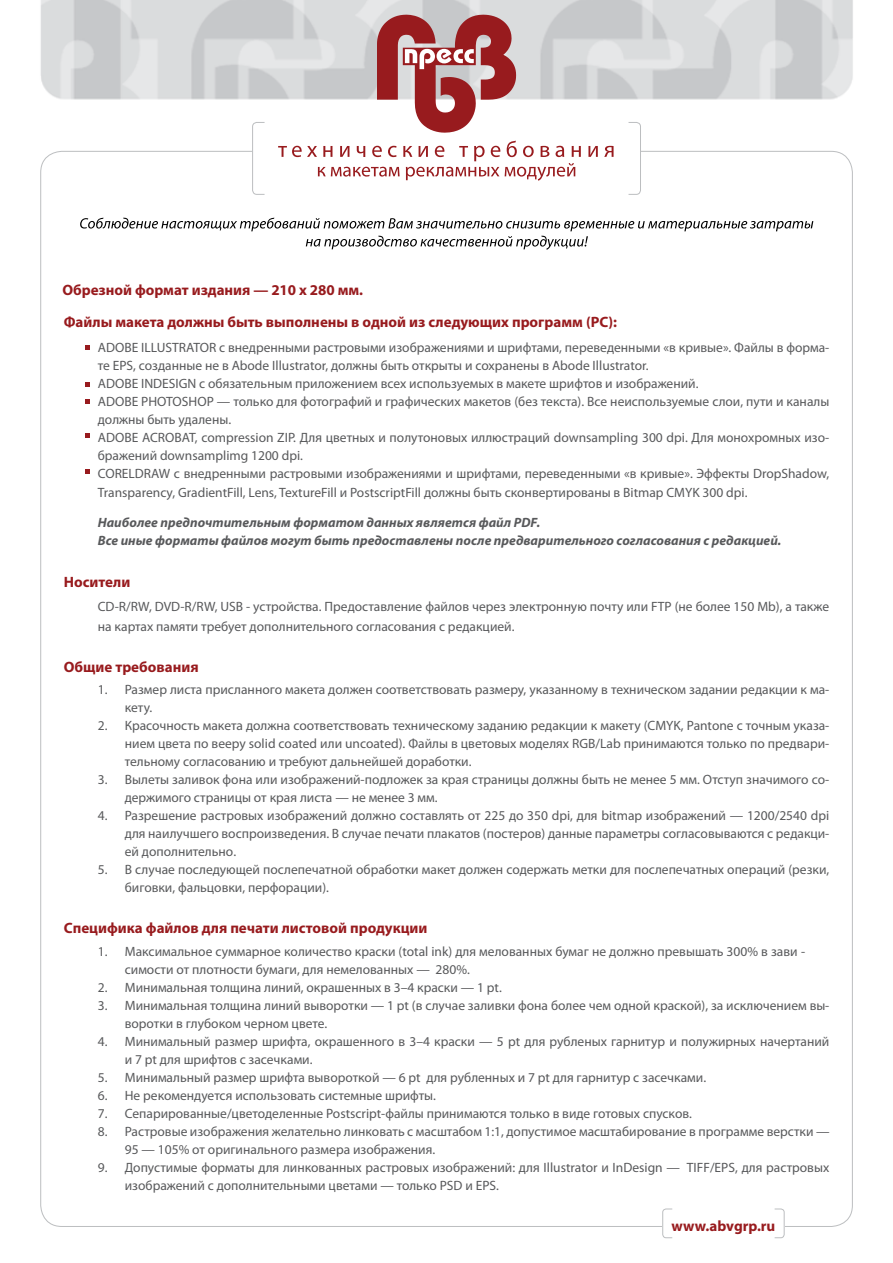
<style>
.page{position:relative;width:893px;height:1263px;background:#fff}
.page>*{position:absolute;margin:0;border:0;box-sizing:border-box;transform-origin:0 0}
.t1{font:700 15px "Myriad Pro";color:#981b1e}
.t2{font:13.5px/18px "Myriad Pro";color:#58595b}
.t3{font:italic 700 13.5px/18px "Myriad Pro";color:#58595b}
</style>
<div class="page">
<img style="left:40px;top:0;width:813px;height:1239px">
<svg style="left:377px;top:15px;width:139px;height:118px"></svg>
<svg style="left:278px;top:146px;width:39px;height:11px"></svg>
<svg style="left:323px;top:146px;width:9px;height:11px"></svg>
<svg style="left:340px;top:146px;width:9px;height:11px"></svg>
<svg style="left:357px;top:146px;width:8px;height:11px"></svg>
<svg style="left:372px;top:146px;width:10px;height:11px"></svg>
<svg style="left:388px;top:146px;width:9px;height:11px"></svg>
<svg style="left:403px;top:146px;width:9px;height:11px"></svg>
<svg style="left:419px;top:146px;width:9px;height:11px"></svg>
<svg style="left:435px;top:146px;width:9px;height:11px"></svg>
<svg style="left:459px;top:146px;width:9px;height:11px"></svg>
<svg style="left:474px;top:146px;width:11px;height:15px"></svg>
<svg style="left:491px;top:146px;width:9px;height:11px"></svg>
<svg style="left:507px;top:141px;width:10px;height:16px"></svg>
<svg style="left:523px;top:146px;width:11px;height:11px"></svg>
<svg style="left:541px;top:146px;width:8px;height:11px"></svg>
<svg style="left:556px;top:146px;width:8px;height:11px"></svg>
<svg style="left:572px;top:146px;width:9px;height:11px"></svg>
<svg style="left:588px;top:146px;width:10px;height:11px"></svg>
<svg style="left:604px;top:146px;width:10px;height:11px"></svg>
<svg style="left:318px;top:167px;width:82px;height:10px"></svg>
<svg style="left:406px;top:167px;width:93px;height:13px"></svg>
<svg style="left:505px;top:163px;width:70px;height:18px"></svg>
<svg style="left:80px;top:218px;width:733px;height:32px"></svg>
<svg style="left:252px;top:122px;width:13px;height:73px"></svg>
<svg style="left:628px;top:122px;width:13px;height:73px"></svg>
<svg style="left:86px;top:345px;width:4px;height:5px"></svg>
<svg style="left:86px;top:382px;width:4px;height:5px"></svg>
<svg style="left:86px;top:399px;width:4px;height:5px"></svg>
<svg style="left:86px;top:433px;width:4px;height:4px"></svg>
<svg style="left:86px;top:469px;width:4px;height:4px"></svg>
<div style="left:662px;top:1224px;width:122px;height:8px;background:#fff"></div>
<svg style="left:662px;top:1208px;width:11px;height:30px"></svg>
<svg style="left:774px;top:1208px;width:11px;height:30px"></svg>
<p class="t1" style="left:62px;top:280px;width:302px">Обрезной формат издания — 210 х 280 мм.</p>
<p class="t1" style="left:64px;top:312px;width:555px">Файлы макета должны быть выполнены в одной из следующих программ (PC):</p>
<p class="t2" style="left:98px;top:338px;width:733px">ADOBE ILLUSTRATOR с внедренными растровыми изображениями и шрифтами, переведенными «в кривые». Файлы в форма&shy;те EPS, созданные не в Abode Illustrator, должны быть открыты и сохранены в Abode Illustrator.</p>
<p class="t2" style="left:98px;top:374px;width:733px">ADOBE INDESIGN с обязательным приложением всех используемых в макете шрифтов и изображений.<br>ADOBE PHOTOSHOP — только для фотографий и графических макетов (без текста). Все неиспользуемые слои, пути и каналы должны быть удалены.<br>ADOBE ACROBAT, compression ZIP. Для цветных и полутоновых иллюстраций downsampling 300 dpi. Для монохромных изо&shy;бражений downsamplimg 1200 dpi.<br>CORELDRAW с внедренными растровыми изображениями и шрифтами, переведенными «в кривые». Эффекты DropShadow,</p>
<p class="t2" style="left:98px;top:483px;width:651px">Transparency, GradientFill, Lens, TextureFill и PostscriptFill должны быть сконвертированы в Bitmap CMYK 300 dpi.</p>
<p class="t3" style="left:98px;top:513px;width:685px">Наиболее предпочтительным форматом данных является файл PDF.<br>Все иные форматы файлов могут быть предоставлены после предварительного согласования с редакцией.</p>
<p class="t1" style="left:64px;top:572px;width:68px">Носители</p>
<p class="t2" style="left:98px;top:597px;width:733px;line-height:19.5px">CD-R/RW, DVD-R/RW, USB - устройства. Предоставление файлов через электронную почту или FTP (не более 150 Mb), а также на картах памяти требует дополнительного согласования с редакцией.</p>
<p class="t1" style="left:64px;top:657px;width:136px">Общие требования</p>
<p class="t2" style="left:125px;top:680px;width:706px;text-indent:-27px">1. Размер листа присланного макета должен соответствовать размеру, указанному в техническом задании редакции к ма&shy;кету.</p>
<p class="t2" style="left:125px;top:716px;width:706px;text-align:justify;text-indent:-27px">2. Красочность макета должна соответствовать техническому заданию редакции к макету (CMYK, Pantone с точным указа&shy;нием цвета по вееру solid coated или uncoated). Файлы в цветовых моделях RGB/Lab принимаются только по предвари&shy;тельному согласованию и требуют дальнейшей доработки.</p>
<p class="t2" style="left:125px;top:770px;width:706px;text-indent:-27px">3. Вылеты заливок фона или изображений-подложек за края страницы должны быть не менее 5 мм. Отступ значимого со&shy;держимого страницы от края листа — не менее 3 мм.</p>
<p class="t2" style="left:125px;top:806px;width:706px;text-align:justify;text-indent:-27px">4. Разрешение растровых изображений должно составлять от 225 до 350 dpi, для bitmap изображений — 1200/2540 dpi для наилучшего воспроизведения. В случае печати плакатов (постеров) данные параметры согласовываются с редакци&shy;ей дополнительно.</p>
<p class="t2" style="left:125px;top:860px;width:706px;text-indent:-27px">5. В случае последующей послепечатной обработки макет должен содержать метки для послепечатных операций (резки, биговки, фальцовки, перфорации).</p>
<p class="t1" style="left:64px;top:918px;width:365px">Специфика файлов для печати листовой продукции</p>
<p class="t2" style="left:125px;top:942px;width:682px;text-indent:-27px">1. Максимальное суммарное количество краски (total ink) для мелованных бумаг не должно превышать 300% в зави - симости от плотности бумаги, для немелованных — 280%.</p>
<p class="t2" style="left:98px;top:978px;width:405px">2. Минимальная толщина линий, окрашенных в 3–4 краски — 1 pt.</p>
<p class="t2" style="left:125px;top:996px;width:706px;text-indent:-27px">3. Минимальная толщина линий выворотки — 1 pt (в случае заливки фона более чем одной краской), за исключением вы&shy;воротки в глубоком черном цвете.</p>
<p class="t2" style="left:125px;top:1032px;width:706px;text-indent:-27px">4. Минимальный размер шрифта, окрашенного в 3–4 краски — 5 pt для рубленых гарнитур и полужирных начертаний и 7 pt для шрифтов с засечками.</p>
<p class="t2" style="left:98px;top:1068px;width:610px">5. Минимальный размер шрифта вывороткой — 6 pt для рубленных и 7 pt для гарнитур с засечками.</p>
<p class="t2" style="left:98px;top:1086px;width:340px">6. Не рекомендуется использовать системные шрифты.</p>
<p class="t2" style="left:98px;top:1104px;width:596px">7. Сепарированные/цветоделенные Postscript-файлы принимаются только в виде готовых спусков.</p>
<p class="t2" style="left:125px;top:1122px;width:706px;text-indent:-27px">8. Растровые изображения желательно линковать с масштабом 1:1, допустимое масштабирование в программе верстки —<br>95 — 105% от оригинального размера изображения.</p>
<p class="t2" style="left:125px;top:1158px;width:706px;text-indent:-27px">9. Допустимые форматы для линкованных растровых изображений: для Illustrator и InDesign — TIFF/EPS, для растровых изображений с дополнительными цветами — только PSD и EPS.</p>
<p class="t1" style="left:672px;top:1216px;width:105px">www.abvgrp.ru</p>
</div>
